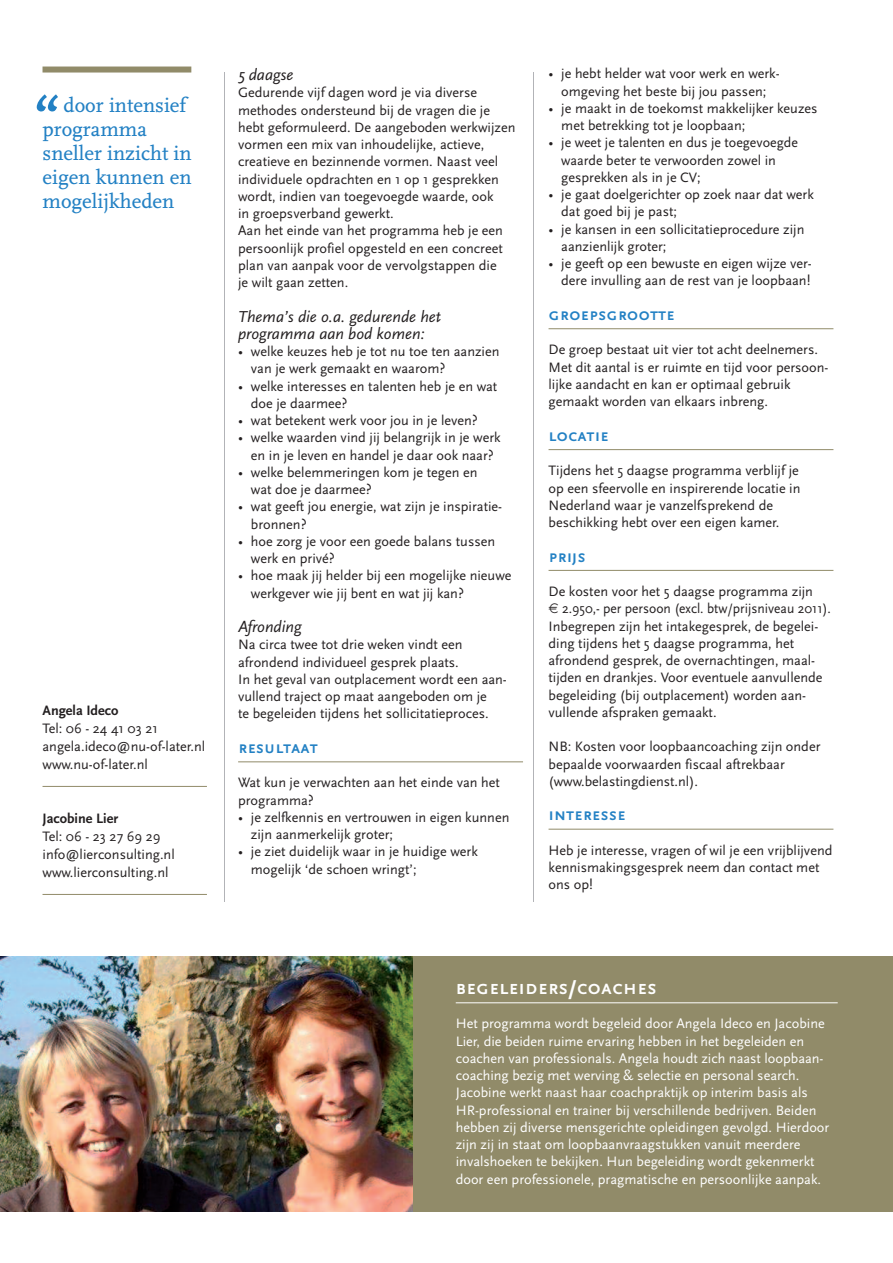
<style>
.page{position:relative;width:893px;height:1263px;background:#fff}
.page>*{position:absolute;margin:0;border:0;box-sizing:border-box;transform-origin:0 0}
.t1{font:72px "AD Scala Romein";color:#2381c4}
.t2{font:21px/24px "AD Scala Romein";color:#2381c4}
.t3{font:700 21px "AD Scala Sans Caps";color:#fff}
.t4{font:700 18px "AD Scala Sans Caps";color:#2381c4}
.t5{font:italic 16.5px/17.2px "AD Scala Sans";color:#231f20}
.t6{font:14.25px/17.2px "AD Scala Sans Romein";color:#231f20}
.t7{font:14.25px/17.2px "AD Scala Sans Romein";color:#fff}
.t8{font:14.25px "AD Scala Sans Romein";color:#231f20;scale:.95 1}
.t9{font:700 14.25px "AD Scala Sans";color:#231f20}
</style>
<div class="page">
<div style="left:0;top:957px;width:893px;height:255px;background:#918b69"></div>
<hr style="left:238px;top:761px;width:285px;height:1px;background:#918b69">
<hr style="left:549px;top:328px;width:284px;height:1px;background:#918b69">
<hr style="left:549px;top:449px;width:284px;height:1px;background:#918b69">
<hr style="left:549px;top:570px;width:284px;height:1px;background:#918b69">
<hr style="left:549px;top:829px;width:284px;height:1px;background:#918b69">
<hr style="left:456px;top:1002px;width:382px;height:1px;background:#fff">
<img style="left:0;top:957px;width:412px;height:255px">
<hr style="left:224px;top:72px;width:1px;height:829px;background:#b2b3b7">
<hr style="left:533px;top:72px;width:1px;height:829px;background:#b2b3b7">
<hr style="left:43px;top:786px;width:164px;height:1px;background:#918b69">
<hr style="left:43px;top:894px;width:164px;height:1px;background:#918b69">
<div style="left:43px;top:67px;width:148px;height:6px;background:#918b69"></div>
<h1 class="t1" style="left:32px;top:90px;width:31px">“</h1>
<h2 class="t2" style="left:43px;top:95px;width:151px;text-indent:21px">door intensief programma sneller inzicht in eigen kunnen en mogelijkheden</h2>
<p class="t9" style="left:43px;top:705px;width:78px">Angela Ideco</p>
<p class="t6" style="left:43px;top:720px;width:164px;line-height:18px">Tel: 06 - 24 41 03 21 angela.ideco@nu-of-later.nl www.nu-of-later.nl</p>
<p class="t9" style="left:43px;top:813px;width:77px">Jacobine Lier</p>
<p class="t6" style="left:43px;top:828px;width:134px;line-height:18px">Tel: 06 - 23 27 69 29 info@lierconsulting.nl www.lierconsulting.nl</p>
<p class="t5" style="left:238px;top:67px;width:57px">5 daagse</p>
<p class="t6" style="left:238px;top:85px;width:279px">Gedurende vijf dagen word je via diverse methodes ondersteund bij de vragen die je hebt geformuleerd. De aangeboden werkwijzen vormen een mix van inhoudelijke, actieve, creatieve en bezinnende vormen. Naast veel individuele opdrachten en 1 op 1 gesprekken wordt, indien van toegevoegde waarde, ook<br>in groepsverband gewerkt.<br>Aan het einde van het programma heb je een persoonlijk profiel opgesteld en een concreet plan van aanpak voor de vervolgstappen die<br>je wilt gaan zetten.</p>
<p class="t5" style="left:238px;top:309px;width:204px">Thema’s die o.a. gedurende het programma aan bod komen:</p>
<p class="t6" style="left:251px;top:344px;width:250px;text-indent:-13px">• welke keuzes heb je tot nu toe ten aanzien van je werk gemaakt en waarom?</p>
<p class="t6" style="left:251px;top:379px;width:248px;text-indent:-13px">• welke interesses en talenten heb je en wat doe je daarmee?</p>
<p class="t6" style="left:238px;top:413px;width:241px">• wat betekent werk voor jou in je leven?</p>
<p class="t6" style="left:238px;top:430px;width:264px;text-align:center">• welke waarden vind jij belangrijk in je werk en in je leven en handel je daar ook naar?</p>
<p class="t6" style="left:251px;top:465px;width:228px;text-indent:-13px">• welke belemmeringen kom je tegen en wat doe je daarmee?</p>
<p class="t6" style="left:251px;top:499px;width:253px;text-indent:-13px">• wat geeft jou energie, wat zijn je inspiratie&shy;bronnen?</p>
<p class="t6" style="left:251px;top:534px;width:246px;text-indent:-13px">• hoe zorg je voor een goede balans tussen werk en privé?</p>
<p class="t6" style="left:251px;top:568px;width:262px;text-indent:-13px">• hoe maak jij helder bij een mogelijke nieuwe werkgever wie jij bent en wat jij kan?</p>
<p class="t5" style="left:238px;top:619px;width:65px">Afronding</p>
<p class="t6" style="left:238px;top:637px;width:270px">Na circa twee tot drie weken vindt een afrondend individueel gesprek plaats.<br>In het geval van outplacement wordt een aan&shy;vullend traject op maat aangeboden om je<br>te begeleiden tijdens het sollicitatieproces.</p>
<p class="t4" style="left:238px;top:736px;width:81px">resultaat</p>
<p class="t6" style="left:238px;top:775px;width:263px">Wat kun je verwachten aan het einde van het programma?</p>
<p class="t6" style="left:251px;top:810px;width:260px;text-indent:-13px">• je zelfkennis en vertrouwen in eigen kunnen zijn aanmerkelijk groter;</p>
<p class="t6" style="left:251px;top:844px;width:228px;text-indent:-13px">• je ziet duidelijk waar in je huidige werk mogelijk ‘de schoen wringt’;</p>
<p class="t6" style="left:549px;top:66px;width:233px;text-align:center">• je hebt helder wat voor werk en werk&shy;omgeving het beste bij jou passen;</p>
<p class="t6" style="left:561px;top:101px;width:258px;text-indent:-13px">• je maakt in de toekomst makkelijker keuzes met betrekking tot je loopbaan;</p>
<p class="t6" style="left:561px;top:135px;width:238px;text-indent:-13px">• je weet je talenten en dus je toegevoegde waarde beter te verwoorden zowel in gesprekken als in je CV;</p>
<p class="t6" style="left:561px;top:187px;width:254px;text-indent:-13px">• je gaat doelgerichter op zoek naar dat werk dat goed bij je past;</p>
<p class="t6" style="left:561px;top:222px;width:245px;text-indent:-13px">• je kansen in een sollicitatieprocedure zijn aanzienlijk groter;</p>
<p class="t6" style="left:549px;top:256px;width:265px;text-align:right">• je geeft op een bewuste en eigen wijze ver&shy;dere invulling aan de rest van je loopbaan!</p>
<p class="t4" style="left:549px;top:303px;width:128px">groepsgrootte</p>
<p class="t6" style="left:549px;top:342px;width:281px">De groep bestaat uit vier tot acht deelnemers.<br>Met dit aantal is er ruimte en tijd voor persoon&shy;lijke aandacht en kan er optimaal gebruik gemaakt worden van elkaars inbreng.</p>
<p class="t4" style="left:549px;top:424px;width:62px">locatie</p>
<p class="t6" style="left:549px;top:463px;width:253px">Tijdens het 5 daagse programma verblijf je op een sfeervolle en inspirerende locatie in Nederland waar je vanzelfsprekend de beschikking hebt over een eigen kamer.</p>
<p class="t4" style="left:549px;top:545px;width:39px">prijs</p>
<p class="t6" style="left:549px;top:584px;width:266px">De kosten voor het 5 daagse programma zijn</p>
<p class="t8" style="left:562px;top:603px;width:285px">2.950,- per persoon (excl. btw/prijsniveau 2011).</p>
<p class="t6" style="left:549px;top:618px;width:271px">Inbegrepen zijn het intakegesprek, de begelei-</p>
<p class="t6" style="left:549px;top:636px;width:247px">ding tijdens het 5 daagse programma, het</p>
<p class="t6" style="left:549px;top:653px;width:268px">afrondend gesprek, de overnachtingen, maal-</p>
<p class="t6" style="left:549px;top:670px;width:275px">tijden en drankjes. Voor eventuele aanvullende</p>
<p class="t6" style="left:549px;top:687px;width:259px">begeleiding (bij outplacement) worden aan-</p>
<p class="t6" style="left:549px;top:705px;width:170px">vullende afspraken gemaakt.</p>
<p class="t6" style="left:549px;top:739px;width:273px">NB: Kosten voor loopbaancoaching zijn onder bepaalde voorwaarden fiscaal aftrekbaar (www.belastingdienst.nl).</p>
<p class="t4" style="left:549px;top:803px;width:79px">interesse</p>
<p class="t6" style="left:549px;top:843px;width:285px">Heb je interesse, vragen of wil je een vrijblijvend kennismakingsgesprek neem dan contact met ons op!</p>
<h2 class="t3" style="left:456px;top:974px;width:203px">begeleiders/coaches</h2>
<p class="t7" style="left:456px;top:1016px;width:375px">Het programma wordt begeleid door Angela Ideco en Jacobine Lier, die beiden ruime ervaring hebben in het begeleiden en coachen van professionals. Angela houdt zich naast loopbaan&shy;coaching bezig met werving &amp; selectie en personal search.<br>Jacobine werkt naast haar coachpraktijk op interim basis als HR-professional en trainer bij verschillende bedrijven. Beiden hebben zij diverse mensgerichte opleidingen gevolgd. Hierdoor zijn zij in staat om loopbaanvraagstukken vanuit meerdere invalshoeken te bekijken. Hun begeleiding wordt gekenmerkt door een professionele, pragmatische en persoonlijke aanpak.</p>
</div>
